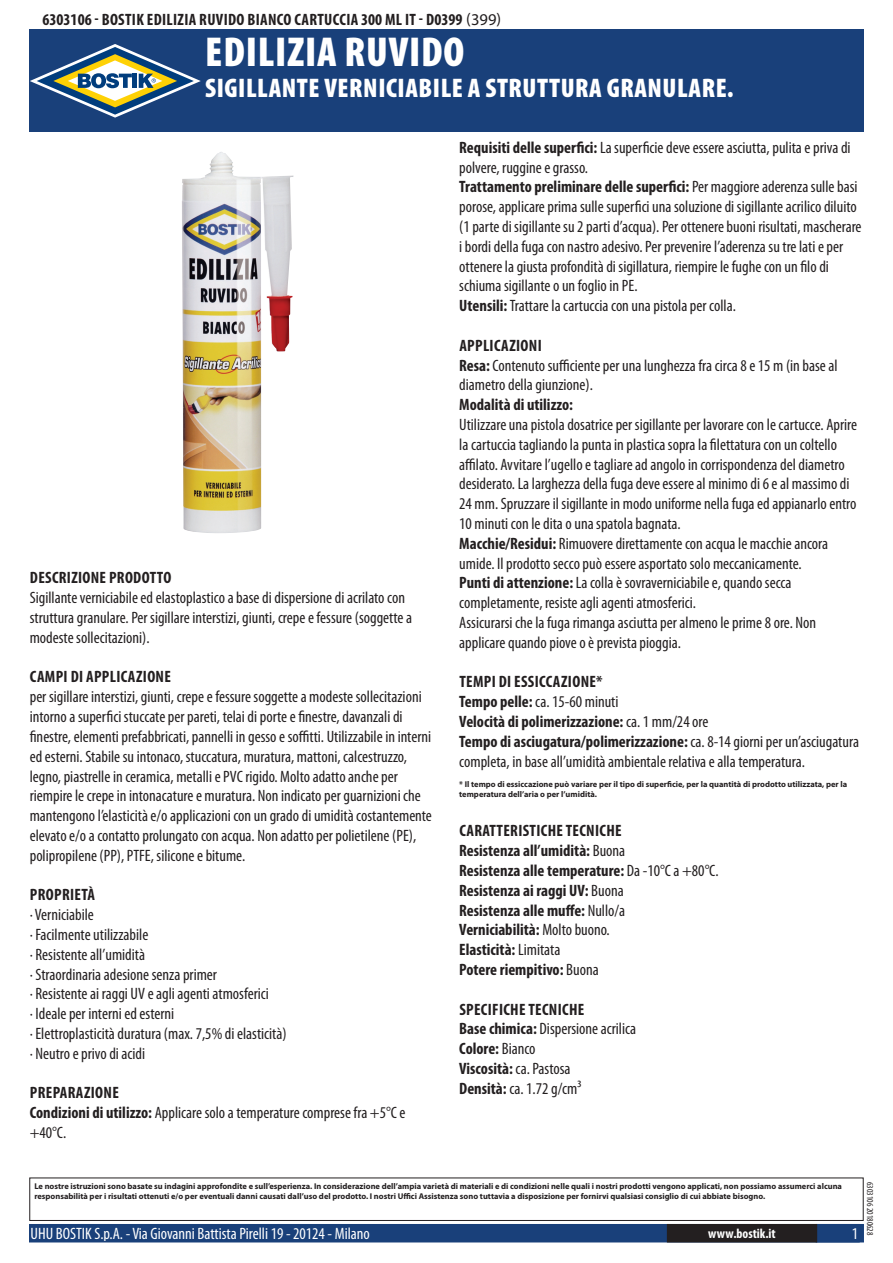
<style>
.page{position:relative;width:893px;height:1263px;background:#fff}
.page>*{position:absolute;margin:0;border:0;box-sizing:border-box;transform-origin:0 0}
.t1{font:900 condensed 42px "Myriad Pro";letter-spacing:.02em;color:#fff}
.t2{font:900 condensed 27px "Myriad Pro";letter-spacing:.02em;color:#fff}
.t3{font:condensed 16.5px/19.8px "Myriad Pro";color:#231f20}
.t4{font:700 condensed 16.5px/19.8px "Myriad Pro";letter-spacing:.02em;color:#231f20}
.t5{font:700 condensed 16.5px/19.8px "Myriad Pro";color:#231f20}
.t6{font:condensed 16.5px "Myriad Pro";color:#fff}
.t7{font:700 condensed 13.5px "Myriad Pro";color:#fff}
.t8{font:condensed 9px "Myriad Pro";color:#231f20}
.t9{font:700 8.4px/10.1px "Myriad Pro";color:#231f20}
.s1{font-weight:400;font-stretch:normal}
.s2{font-weight:700}
.s3{font-weight:400}
</style>
<div class="page">
<div style="left:30px;top:1225px;width:833px;height:17px;background:#19407a"></div>
<div style="left:29px;top:1224px;width:835px;height:18px;border:2px solid #19407a"></div>
<div style="left:816px;top:1224px;width:44px;height:18px;border:2px solid #19407a"></div>
<div style="left:668px;top:1225px;width:148px;height:17px;background:#231f20"></div>
<div style="left:667px;top:1224px;width:150px;height:18px;border:2px solid #231f20"></div>
<div style="left:29px;top:1177px;width:835px;height:44px;border:1px solid #231f20"></div>
<div style="left:30px;top:30px;width:834px;height:102px;background:#19407a"></div>
<svg style="left:30px;top:44px;width:171px;height:74px"></svg>
<img style="left:182px;top:152px;width:111px;height:381px">
<p class="t4" style="left:43px;top:9px;width:460px">6303106 - Bostik Edilizia Ruvido Bianco Cartuccia 300 ml IT - D0399 <span class="s1">(399)</span></p>
<h1 class="t1" style="left:205px;top:25px;width:261px">EDILIZIA RUVIDO</h1>
<h2 class="t2" style="left:205px;top:70px;width:530px">SIGILLANTE VERNICIABILE A STRUTTURA GRANULARE.</h2>
<p class="t4" style="left:30px;top:568px;width:143px">Descrizione prodotto</p>
<p class="t3" style="left:30px;top:588px;width:384px">Sigillante verniciabile ed elastoplastico a base di dispersione di acrilato con struttura granulare. Per sigillare interstizi, giunti, crepe e fessure (soggette a modeste sollecitazioni).</p>
<p class="t4" style="left:30px;top:667px;width:141px">Campi di applicazione</p>
<p class="t3" style="left:30px;top:687px;width:404px">per sigillare interstizi, giunti, crepe e fessure soggette a modeste sollecitazioni intorno a superfici stuccate per pareti, telai di porte e finestre, davanzali di finestre, elementi prefabbricati, pannelli in gesso e soffitti. Utilizzabile in interni ed esterni. Stabile su intonaco, stuccatura, muratura, mattoni, calcestruzzo, legno, piastrelle in ceramica, metalli e PVC rigido. Molto adatto anche per riempire le crepe in intonacature e muratura. Non indicato per guarnizioni che mantengono l’elasticità e/o applicazioni con un grado di umidità costantemente elevato e/o a contatto prolungato con acqua. Non adatto per polietilene (PE), polipropilene (PP), PTFE, silicone e bitume.</p>
<p class="t4" style="left:30px;top:884px;width:67px">Proprietà</p>
<p class="t3" style="left:30px;top:904px;width:258px">· Verniciabile<br>· Facilmente utilizzabile<br>· Resistente all’umidità<br>· Straordinaria adesione senza primer<br>· Resistente ai raggi UV e agli agenti atmosferici<br>· Ideale per interni ed esterni<br>· Elettroplasticità duratura (max. 7,5% di elasticità) · Neutro e privo di acidi</p>
<p class="t3" style="left:30px;top:1083px;width:377px"><span class="s2">Preparazione<br>Condizioni di utilizzo:</span> Applicare solo a temperature comprese fra +5°C e +40°C.</p>
<p class="t3" style="left:459px;top:137px;width:404px"><span class="s2">Requisiti delle superfici:</span> La superficie deve essere asciutta, pulita e priva di polvere, ruggine e grasso.<br><span class="s2">Trattamento preliminare delle superfici:</span> Per maggiore aderenza sulle basi porose, applicare prima sulle superfici una soluzione di sigillante acrilico diluito (1 parte di sigillante su 2 parti d’acqua). Per ottenere buoni risultati, mascherare i bordi della fuga con nastro adesivo. Per prevenire l’aderenza su tre lati e per ottenere la giusta profondità di sigillatura, riempire le fughe con un filo di schiuma sigillante o un foglio in PE.<br><span class="s2">Utensili:</span> Trattare la cartuccia con una pistola per colla.</p>
<p class="t3" style="left:459px;top:335px;width:380px"><span class="s2">Applicazioni<br>Resa:</span> Contenuto sufficiente per una lunghezza fra circa 8 e 15 m (in base al diametro della giunzione).</p>
<p class="t4" style="left:459px;top:394px;width:115px">Modalità di utilizzo:</p>
<p class="t3" style="left:459px;top:414px;width:399px">Utilizzare una pistola dosatrice per sigillante per lavorare con le cartucce. Aprire la cartuccia tagliando la punta in plastica sopra la filettatura con un coltello affilato. Avvitare l’ugello e tagliare ad angolo in corrispondenza del diametro desiderato. La larghezza della fuga deve essere al minimo di 6 e al massimo di 24 mm. Spruzzare il sigillante in modo uniforme nella fuga ed appianarlo entro 10 minuti con le dita o una spatola bagnata.<br><span class="s2">Macchie/Residui:</span> Rimuovere direttamente con acqua le macchie ancora umide. Il prodotto secco può essere asportato solo meccanicamente.<br><span class="s2">Punti di attenzione:</span> La colla è sovraverniciabile e, quando secca completamente, resiste agli agenti atmosferici.<br>Assicurarsi che la fuga rimanga asciutta per almeno le prime 8 ore. Non applicare quando piove o è prevista pioggia.</p>
<p class="t3" style="left:459px;top:672px;width:401px"><span class="s2">Tempi di essiccazione*<br>Tempo pelle:</span> ca. 15-60 minuti<br><span class="s2">Velocità di polimerizzazione:</span> ca. 1 mm/24 ore<br><span class="s2">Tempo di asciugatura/polimerizzazione:</span> ca. 8-14 giorni per un’asciugatura completa, in base all’umidità ambientale relativa e alla temperatura.</p>
<p class="t9" style="left:459px;top:779px;width:389px">* Il tempo di essiccazione può variare per il tipo di superficie, per la quantità di prodotto utilizzata, per la temperatura dell’aria o per l’umidità.</p>
<p class="t5" style="left:459px;top:821px;width:261px">Caratteristiche Tecniche<br>Resistenza all’umidità: <span class="s3">Buona<br></span>Resistenza alle temperature: <span class="s3">Da -10°C a +80°C.<br></span>Resistenza ai raggi UV: <span class="s3">Buona<br></span>Resistenza alle muffe: <span class="s3">Nullo/a<br></span>Verniciabilità: <span class="s3">Molto buono.<br></span>Elasticità: <span class="s3">Limitata<br></span>Potere riempitivo: <span class="s3">Buona</span></p>
<p class="t4" style="left:459px;top:999px;width:178px">Specifiche tecniche<br>Base chimica: <span class="s3">Dispersione acrilica<br></span>Colore: <span class="s3">Bianco<br></span>Viscosità: <span class="s3">ca. Pastosa<br></span>Densità: <span class="s3">ca. 1.72 g/cm³</span></p>
<p class="t9" style="left:34px;top:1181px;width:809px">Le nostre istruzioni sono basate su indagini approfondite e sull’esperienza. In considerazione dell’ampia varietà di materiali e di condizioni nelle quali i nostri prodotti vengono applicati, non possiamo assumerci alcuna responsabilità per i risultati ottenuti e/o per eventuali danni causati dall’uso del prodotto. I nostri Uffici Assistenza sono tuttavia a disposizione per fornirvi qualsiasi consiglio di cui abbiate bisogno.</p>
<p class="t6" style="left:31px;top:1224px;width:341px">UHU BOSTIK S.p.A. - Via Giovanni Battista Pirelli 19 - 20124 - Milano</p>
<p class="t7" style="left:708px;top:1225px;width:69px">www.bostik.it</p>
<p class="t6" style="left:852px;top:1224px;width:8px">1</p>
<p class="t8" style="left:875px;top:1182px;width:55px;rotate:90deg">6303106 20180628</p>
</div>
